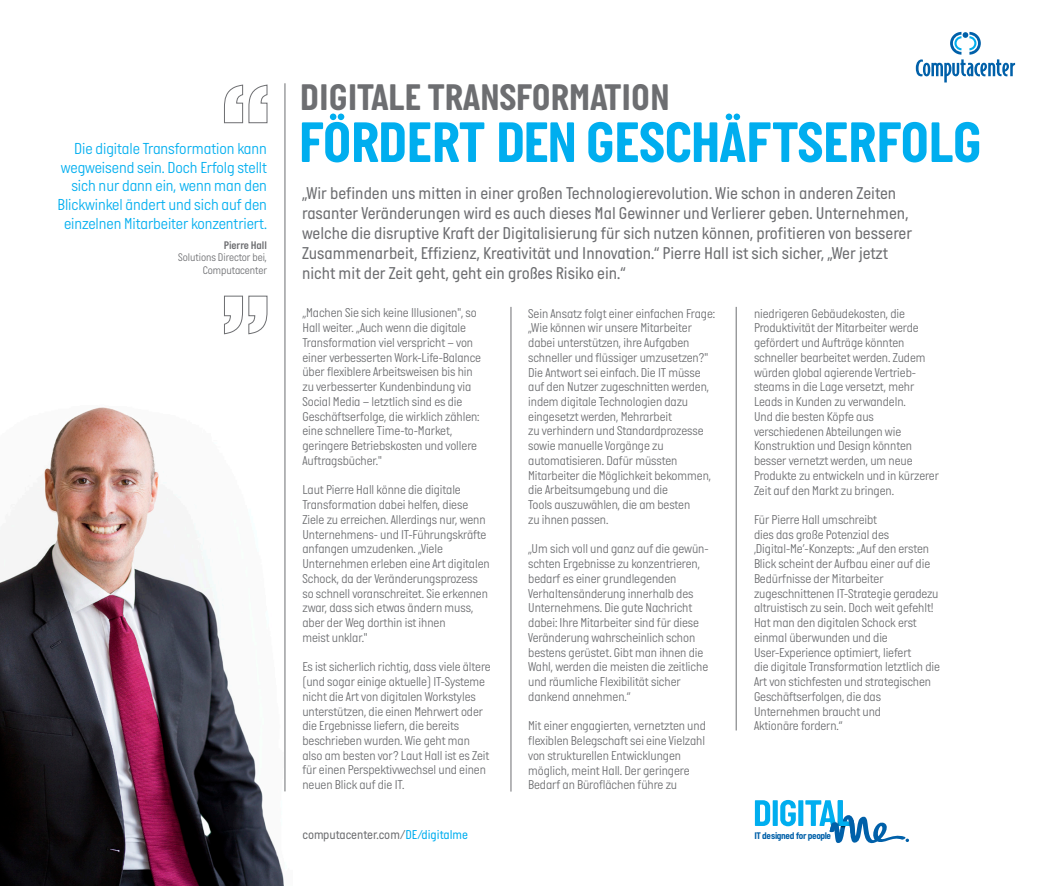
<style>
.page{position:relative;width:1053px;height:886px;background:#fff}
.page>*{position:absolute;margin:0;border:0;box-sizing:border-box;transform-origin:0 0}
.t1{font:700 58.25px "Italian Plate No One";letter-spacing:-.015em;color:#00aeef}
.t2{font:700 37.88px "Italian Plate No One";color:#6d6e71}
.t3{font:17.5px/20px "Italian Plate No One";color:#6d6e71}
.t4{font:300 16.25px/18.8px "Italian Plate No One";letter-spacing:-.005em;color:#00aeef;text-align:right}
.t5{font:300 13.12px/14.8px "Italian Plate No One";letter-spacing:-.005em;color:#6d6e71}
.t6{font:13.12px "Italian Plate No One";color:#6d6e71}
.t7{font:300 11.25px/12.5px "Italian Plate No One";letter-spacing:-.005em;color:#6d6e71;text-align:right}
.t8{font:11.25px "Italian Plate No One D Bd";letter-spacing:-.005em;color:#6d6e71}
.t9{font:700 9.75px "Italian Plate No One";letter-spacing:-.04em;color:#0060a9}
.s1{color:#00aeef}
</style>
<div class="page">
<img style="left:0;top:397px;width:286px;height:489px">
<svg style="left:224px;top:84px;width:44px;height:39px"></svg>
<svg style="left:224px;top:295px;width:44px;height:40px"></svg>
<svg style="left:915px;top:32px;width:99px;height:50px"></svg>
<svg style="left:754px;top:800px;width:16px;height:26px"></svg>
<div style="left:772px;top:800px;width:5px;height:26px;background:#00aeef"></div>
<svg style="left:780px;top:800px;width:15px;height:26px"></svg>
<div style="left:798px;top:800px;width:5px;height:26px;background:#00aeef"></div>
<svg style="left:805px;top:800px;width:104px;height:44px"></svg>
<hr style="left:285px;top:83px;width:1px;height:708px;background:#6d6e71">
<hr style="left:510px;top:307px;width:1px;height:484px;background:#6d6e71">
<hr style="left:735px;top:307px;width:1px;height:423px;background:#6d6e71">
<p class="t4" style="left:58px;top:140px;width:211px">Die digitale Transformation kann wegweisend sein. Doch Erfolg stellt sich nur dann ein, wenn man den Blickwinkel ändert und sich auf den einzelnen Mitarbeiter konzentriert.</p>
<p class="t8" style="left:224px;top:239px;width:45px">Pierre Hall</p>
<p class="t7" style="left:178px;top:252px;width:90px">Solutions Director bei,<br>Computacenter</p>
<h2 class="t2" style="left:300px;top:77px;width:371px">DIGITALE TRANSFORMATION</h2>
<h1 class="t1" style="left:298px;top:111px;width:685px">FÖRDERT DEN GESCHÄFTSERFOLG</h1>
<p class="t3" style="left:302px;top:182px;width:611px">„Wir befinden uns mitten in einer großen Technologierevolution. Wie schon in anderen Zeiten rasanter Veränderungen wird es auch dieses Mal Gewinner und Verlierer geben. Unternehmen, welche die disruptive Kraft der Digitalisierung für sich nutzen können, profitieren von besserer Zusammenarbeit, Effizienz, Kreativität und Innovation.“ Pierre Hall ist sich sicher, „Wer jetzt nicht mit der Zeit geht, geht ein großes Risiko ein.“</p>
<p class="t5" style="left:302px;top:306px;width:180px">„Machen Sie sich keine Illusionen", so Hall weiter. „Auch wenn die digitale Transformation viel verspricht – von einer verbesserten Work-Life-Balance über flexiblere Arbeitsweisen bis hin zu verbesserter Kundenbindung via Social Media – letztlich sind es die Geschäftserfolge, die wirklich zählen: eine schnellere Time-to-Market, geringere Betriebskosten und vollere Auftragsbücher."</p>
<p class="t5" style="left:302px;top:483px;width:189px">Laut Pierre Hall könne die digitale Transformation dabei helfen, diese Ziele zu erreichen. Allerdings nur, wenn Unternehmens- und IT-Führungskräfte anfangen umzudenken. „Viele Unternehmen erleben eine Art digitalen Schock, da der Veränderungsprozess so schnell voranschreitet. Sie erkennen zwar, dass sich etwas ändern muss, aber der Weg dorthin ist ihnen<br>meist unklar."</p>
<p class="t5" style="left:302px;top:660px;width:190px">Es ist sicherlich richtig, dass viele ältere (und sogar einige aktuelle) IT-Systeme nicht die Art von digitalen Workstyles unterstützen, die einen Mehrwert oder die Ergebnisse liefern, die bereits beschrieben wurden. Wie geht man also am besten vor? Laut Hall ist es Zeit für einen Perspektivwechsel und einen neuen Blick auf die IT.</p>
<p class="t5" style="left:528px;top:306px;width:188px">Sein Ansatz folgt einer einfachen Frage: „Wie können wir unsere Mitarbeiter dabei unterstützen, ihre Aufgaben schneller und flüssiger umzusetzen?" Die Antwort sei einfach. Die IT müsse auf den Nutzer zugeschnitten werden, indem digitale Technologien dazu eingesetzt werden, Mehrarbeit<br>zu verhindern und Standardprozesse sowie manuelle Vorgänge zu automatisieren. Dafür müssten Mitarbeiter die Möglichkeit bekommen, die Arbeitsumgebung und die<br>Tools auszuwählen, die am besten<br>zu ihnen passen.</p>
<p class="t5" style="left:528px;top:542px;width:182px">„Um sich voll und ganz auf die gewün&shy;schten Ergebnisse zu konzentrieren, bedarf es einer grundlegenden Verhaltensänderung innerhalb des Unternehmens. Die gute Nachricht dabei: Ihre Mitarbeiter sind für diese Veränderung wahrscheinlich schon bestens gerüstet. Gibt man ihnen die Wahl, werden die meisten die zeitliche und räumliche Flexibilität sicher dankend annehmen.“</p>
<p class="t5" style="left:528px;top:719px;width:179px">Mit einer engagierten, vernetzten und flexiblen Belegschaft sei eine Vielzahl von strukturellen Entwicklungen möglich, meint Hall. Der geringere Bedarf an Büroflächen führe zu</p>
<p class="t5" style="left:754px;top:306px;width:186px">niedrigeren Gebäudekosten, die<br>Produktivität der Mitarbeiter werde gefördert und Aufträge könnten schneller bearbeitet werden. Zudem würden global agierende Vertrieb&shy;steams in die Lage versetzt, mehr<br>Leads in Kunden zu verwandeln.<br>Und die besten Köpfe aus verschiedenen Abteilungen wie<br>Konstruktion und Design könnten besser vernetzt werden, um neue<br>Produkte zu entwickeln und in kürzerer<br>Zeit auf den Markt zu bringen.</p>
<p class="t5" style="left:754px;top:513px;width:187px">Für Pierre Hall umschreibt<br>dies das große Potenzial des ‚Digital-Me’-Konzepts: „Auf den ersten Blick scheint der Aufbau einer auf die Bedürfnisse der Mitarbeiter zugeschnittenen IT-Strategie geradezu altruistisch zu sein. Doch weit gefehlt!<br>Hat man den digitalen Schock erst einmal überwunden und die User-Experience optimiert, liefert<br>die digitale Transformation letztlich die Art von stichfesten und strategischen Geschäftserfolgen, die das Unternehmen braucht und<br>Aktionäre fordern.“</p>
<p class="t6" style="left:302px;top:828px;width:167px">computacenter.com/<span class="s1">DE/digitalme</span></p>
<p class="t9" style="left:754px;top:830px;width:78px">IT designed for people</p>
</div>
